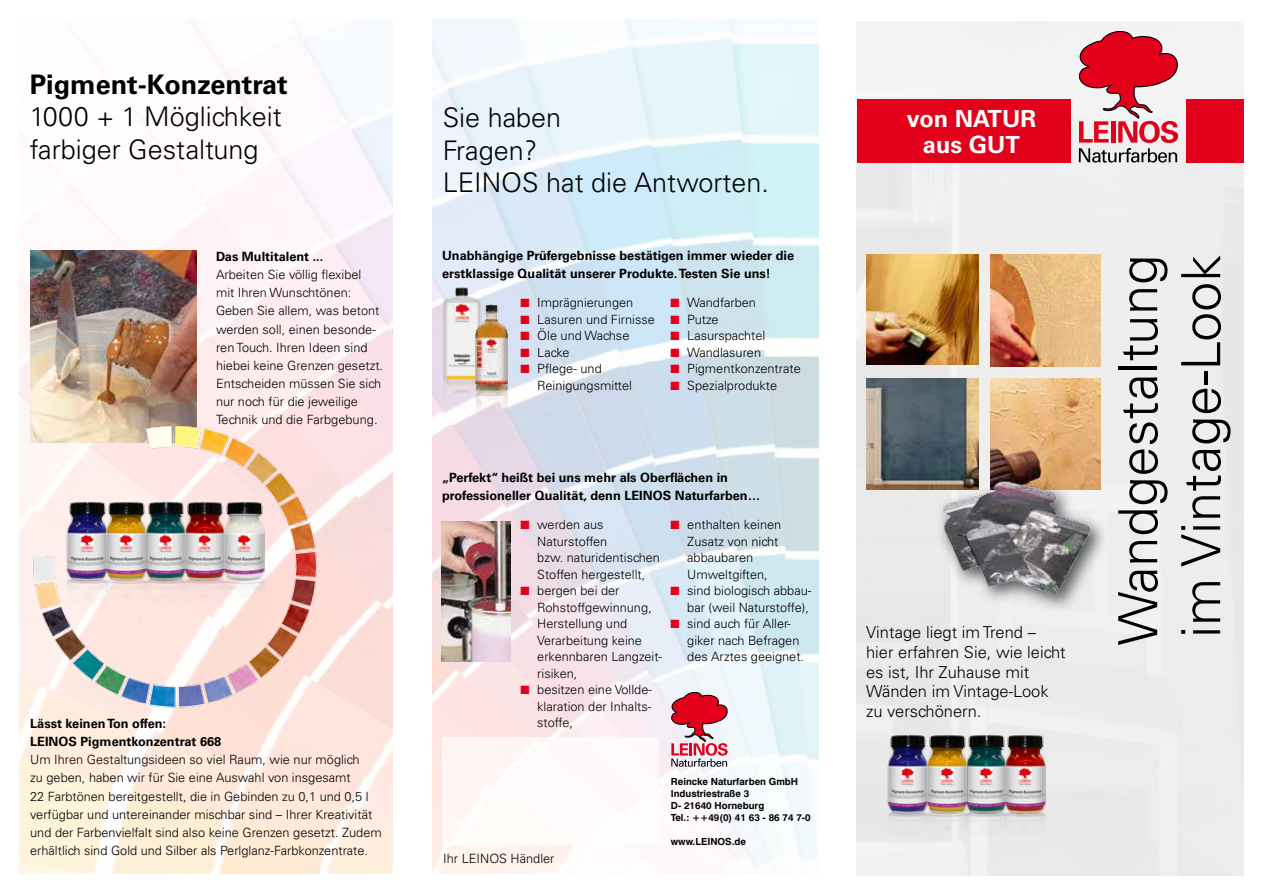
<style>
.page{position:relative;width:1263px;height:893px;background:#fff}
.page>*{position:absolute;margin:0;border:0;box-sizing:border-box;transform-origin:0 0}
.t1{font:300 54px/63px "Univers LT Std";color:#000}
.t2{font:300 27px/32.4px "Univers LT Std";color:#000}
.t3{font:700 27px "Univers LT Std";color:#000}
.t4{font:700 23.55px/25.5px "Univers LT Std";color:#fff;text-align:center}
.t5{font:300 16.5px/19.8px "Univers LT Std";color:#000}
.t6{font:300 12.75px/16.5px "Univers LT Std";color:#000}
.t7{font:700 12.75px/18.5px "Univers LT Std";color:#000}
.t8{font:700 9.75px/12px "Swiss 721 BT";color:#000}
.s1{color:#e2001a}
</style>
<div class="page">
<img style="left:19px;top:19px;width:800px;height:855px">
<div style="left:857px;top:21px;width:387px;height:855px;background:#ededed"></div>
<div style="left:394px;top:2px;width:38px;height:883px;background:#fff"></div>
<img style="left:884px;top:733px;width:39px;height:108px">
<img style="left:970px;top:733px;width:32px;height:108px">
<img style="left:923px;top:733px;width:47px;height:108px">
<img style="left:1002px;top:733px;width:46px;height:108px">
<img style="left:442px;top:521px;width:69px;height:141px">
<img style="left:30px;top:250px;width:166px;height:169px">
<img style="left:26px;top:419px;width:297px;height:298px">
<img style="left:867px;top:255px;width:111px;height:110px">
<img style="left:990px;top:254px;width:110px;height:113px">
<img style="left:990px;top:378px;width:111px;height:96px">
<img style="left:867px;top:379px;width:112px;height:110px">
<div style="left:936px;top:474px;width:174px;height:141px;background:#000;opacity:.65"></div>
<img style="left:940px;top:479px;width:160px;height:130px">
<img style="left:441px;top:287px;width:43px;height:127px">
<img style="left:475px;top:304px;width:32px;height:119px">
<img style="left:64px;top:500px;width:39px;height:108px">
<img style="left:149px;top:500px;width:32px;height:108px">
<img style="left:103px;top:500px;width:46px;height:108px">
<img style="left:181px;top:500px;width:39px;height:108px">
<img style="left:220px;top:500px;width:47px;height:108px">
<div style="left:442px;top:737px;width:216px;height:108px;background:#fff"></div>
<svg style="left:669px;top:691px;width:61px;height:77px"></svg>
<svg style="left:1074px;top:28px;width:109px;height:138px"></svg>
<div style="left:857px;top:99px;width:213px;height:64px;background:#e2001a"></div>
<div style="left:1186px;top:99px;width:58px;height:64px;background:#e2001a"></div>
<h2 class="t3" style="left:30px;top:69px;width:260px">Pigment-Konzentrat</h2>
<h2 class="t2" style="left:30px;top:101px;width:254px">1000 + 1 Möglichkeit farbiger Gestaltung</h2>
<p class="t7" style="left:216px;top:247px;width:109px">Das Multitalent ...</p>
<p class="t6" style="left:216px;top:266px;width:169px;line-height:18.1px">Arbeiten Sie völlig flexibel<br>mit Ihren Wunschtönen:<br>Geben Sie allem, was betont werden soll, einen besonde&shy;ren Touch. Ihren Ideen sind hiebei keine Grenzen gesetzt.<br>Entscheiden müssen Sie sich nur noch für die jeweilige<br>Technik und die Farbgebung.</p>
<p class="t7" style="left:30px;top:714px;width:193px">Lässt keinen Ton offen:<br>LEINOS Pigmentkonzentrat 668</p>
<p class="t6" style="left:30px;top:751px;width:353px;line-height:18.1px">Um Ihren Gestaltungsideen so viel Raum, wie nur möglich<br>zu geben, haben wir für Sie eine Auswahl von insgesamt<br>22 Farbtönen bereitgestellt, die in Gebinden zu 0,1 und 0,5 l verfügbar und untereinander mischbar sind – Ihrer Kreativität und der Farbenvielfalt sind also keine Grenzen gesetzt. Zudem erhältlich sind Gold und Silber als Perlglanz-Farbkonzentrate.</p>
<h2 class="t2" style="left:443px;top:102px;width:328px">Sie haben<br>Fragen?<br>LEINOS hat die Antworten.</h2>
<p class="t7" style="left:442px;top:246px;width:354px">Unabhängige Prüfergebnisse bestätigen immer wieder die erstklassige Qualität unserer Produkte. Testen Sie uns!</p>
<p class="t6" style="left:521px;top:295px;width:114px"><span class="s1">■</span> Imprägnierungen</p>
<p class="t6" style="left:521px;top:311px;width:136px"><span class="s1">■</span> Lasuren und Firnisse</p>
<p class="t6" style="left:521px;top:328px;width:110px"><span class="s1">■</span> Öle und Wachse</p>
<p class="t6" style="left:521px;top:344px;width:51px"><span class="s1">■</span> Lacke</p>
<p class="t6" style="left:537px;top:361px;width:96px;text-indent:-17px"><span class="s1">■</span> Pflege- und<br>Reinigungsmittel</p>
<p class="t6" style="left:671px;top:295px;width:87px"><span class="s1">■</span> Wandfarben</p>
<p class="t6" style="left:671px;top:311px;width:50px"><span class="s1">■</span> Putze</p>
<p class="t6" style="left:671px;top:328px;width:96px"><span class="s1">■</span> Lasurspachtel</p>
<p class="t6" style="left:671px;top:344px;width:92px"><span class="s1">■</span> Wandlasuren</p>
<p class="t6" style="left:671px;top:361px;width:132px"><span class="s1">■</span> Pigmentkonzentrate</p>
<p class="t6" style="left:671px;top:377px;width:108px"><span class="s1">■</span> Spezialprodukte</p>
<p class="t7" style="left:442px;top:468px;width:320px">„Perfekt“ heißt bei uns mehr als Oberflächen in professioneller Qualität, denn LEINOS Naturfarben…</p>
<p class="t6" style="left:537px;top:517px;width:124px;text-indent:-17px"><span class="s1">■</span> werden aus<br>Naturstoffen<br>bzw. naturidentischen<br>Stoffen hergestellt,</p>
<p class="t6" style="left:537px;top:583px;width:126px;text-indent:-17px"><span class="s1">■</span> bergen bei der<br>Rohstoffgewinnung,<br>Herstellung und<br>Verarbeitung keine erkennbaren Langzeit&shy;risiken,</p>
<p class="t6" style="left:537px;top:682px;width:116px;text-align:justify;text-indent:-17px"><span class="s1">■</span> besitzen eine Vollde&shy;klaration der Inhalts&shy;stoffe,</p>
<p class="t6" style="left:687px;top:517px;width:95px;text-indent:-17px"><span class="s1">■</span> enthalten keinen<br>Zusatz von nicht abbaubaren<br>Umweltgiften,</p>
<p class="t6" style="left:671px;top:583px;width:142px;text-align:right"><span class="s1">■</span> sind biologisch abbau&shy;bar (weil Naturstoffe),</p>
<p class="t6" style="left:687px;top:616px;width:118px;text-indent:-17px"><span class="s1">■</span> sind auch für Aller&shy;giker nach Befragen des Arztes geeignet.</p>
<p class="t6" style="left:443px;top:850px;width:113px">Ihr LEINOS Händler</p>
<p class="t8" style="left:671px;top:775px;width:141px">Reincke Naturfarben GmbH<br>Industriestraße 3<br>D- 21640 Horneburg<br>Tel.: ++49(0) 41 63 - 86 74 7-0</p>
<p class="t8" style="left:671px;top:835px;width:77px">www.LEINOS.de</p>
<h3 class="t4" style="left:907px;top:107px;width:131px">von NATUR aus GUT</h3>
<p class="t5" style="left:866px;top:622px;width:171px">Vintage liegt im Trend –</p>
<p class="t5" style="left:866px;top:642px;width:201px">hier erfahren Sie, wie leicht es ist, Ihr Zuhause mit<br>Wänden im Vintage-Look zu verschönern.</p>
<h1 class="t1" style="left:1106px;top:645px;width:392px;rotate:-90deg">Wandgestaltung im Vintage-Look</h1>
</div>
